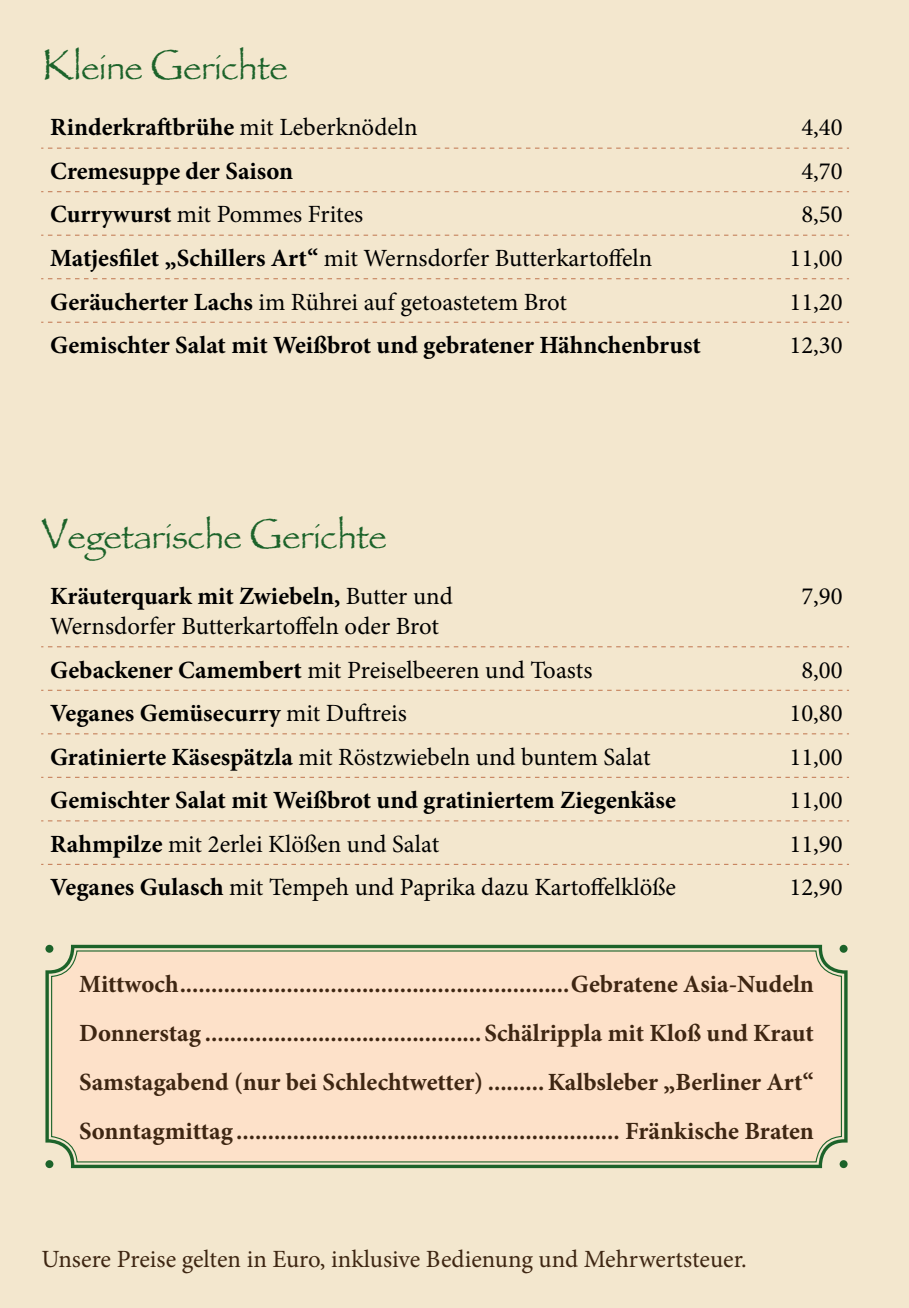
<style>
.page{position:relative;width:909px;height:1308px;background:#fff}
.page>*{position:absolute;margin:0;border:0;box-sizing:border-box;transform-origin:0 0}
.t1{font:33.75px "Papyrus";color:#1c632a}
.t2{font:24.75px/29.7px "Minion Pro";color:#000}
.t3{font:700 24.75px/48.8px "Minion Pro";color:#3e2612;text-align:justify}
.t4{font:700 24.75px "Minion Pro";color:#000}
.t5{font:24.75px "Minion Pro";color:#3e2612}
.s1{font-size:45px}
.s2{font-weight:400}
.s3{font-weight:700}
</style>
<div class="page">
<div style="left:0;top:0;width:909px;height:1307px;background:#f3e7ce"></div>
<svg style="left:41px;top:148px;width:808px;height:1px"></svg>
<svg style="left:41px;top:191px;width:808px;height:1px"></svg>
<svg style="left:41px;top:235px;width:808px;height:1px"></svg>
<svg style="left:41px;top:278px;width:808px;height:1px"></svg>
<svg style="left:41px;top:322px;width:808px;height:1px"></svg>
<svg style="left:41px;top:646px;width:808px;height:1px"></svg>
<svg style="left:41px;top:689px;width:808px;height:2px"></svg>
<svg style="left:41px;top:733px;width:808px;height:1px"></svg>
<svg style="left:41px;top:776px;width:808px;height:2px"></svg>
<svg style="left:41px;top:820px;width:808px;height:1px"></svg>
<svg style="left:41px;top:863px;width:808px;height:2px"></svg>
<svg style="left:45px;top:944px;width:802px;height:224px"></svg>
<div style="left:52px;top:951px;width:789px;height:210px;background:#fde1c9;border-radius:25px"></div>
<div style="left:51px;top:950px;width:791px;height:212px;border:1px solid #1c632a;border-radius:25px"></div>
<h1 class="t1" style="left:42px;top:47px;width:247px"><span class="s1">K</span>leine <span class="s1">G</span>erichte</h1>
<p class="t4" style="left:50px;top:110px;width:369px">Rinderkraftbrühe <span class="s2">mit Leberknödeln</span></p>
<p class="t2" style="left:801px;top:113px;width:43px">4,40</p>
<p class="t4" style="left:50px;top:154px;width:244px">Cremesuppe der Saison</p>
<p class="t2" style="left:801px;top:156px;width:43px">4,70</p>
<p class="t2" style="left:50px;top:200px;width:315px"><span class="s3">Currywurst</span> mit Pommes Frites</p>
<p class="t2" style="left:801px;top:200px;width:43px">8,50</p>
<p class="t2" style="left:50px;top:243px;width:604px"><span class="s3">Matjesfilet „Schillers Art“</span> mit Wernsdorfer Butterkartoffeln</p>
<p class="t2" style="left:789px;top:243px;width:55px">11,00</p>
<p class="t2" style="left:50px;top:287px;width:518px"><span class="s3">Geräucherter Lachs</span> im Rührei auf getoastetem Brot</p>
<p class="t2" style="left:789px;top:287px;width:55px">11,20</p>
<p class="t4" style="left:50px;top:328px;width:652px">Gemischter Salat mit Weißbrot und gebratener Hähnchenbrust</p>
<p class="t2" style="left:789px;top:330px;width:55px">12,30</p>
<h1 class="t1" style="left:42px;top:516px;width:346px"><span class="s1">V</span>egetarische <span class="s1">G</span>erichte</h1>
<p class="t2" style="left:50px;top:581px;width:404px"><span class="s3">Kräuterquark mit Zwiebeln,</span> Butter und<br>Wernsdorfer Butterkartoffeln oder Brot</p>
<p class="t2" style="left:801px;top:581px;width:43px">7,90</p>
<p class="t2" style="left:50px;top:655px;width:544px"><span class="s3">Gebackener Camembert</span> mit Preiselbeeren und Toasts</p>
<p class="t2" style="left:801px;top:655px;width:43px">8,00</p>
<p class="t4" style="left:50px;top:695px;width:358px">Veganes Gemüsecurry <span class="s2">mit Duftreis</span></p>
<p class="t2" style="left:789px;top:698px;width:55px">10,80</p>
<p class="t2" style="left:50px;top:742px;width:602px"><span class="s3">Gratinierte Käsespätzla</span> mit Röstzwiebeln und buntem Salat</p>
<p class="t2" style="left:789px;top:742px;width:55px">11,00</p>
<p class="t4" style="left:50px;top:782px;width:627px">Gemischter Salat mit Weißbrot und gratiniertem Ziegenkäse</p>
<p class="t2" style="left:789px;top:785px;width:55px">11,00</p>
<p class="t2" style="left:50px;top:829px;width:390px"><span class="s3">Rahmpilze</span> mit 2erlei Klößen und Salat</p>
<p class="t2" style="left:789px;top:829px;width:55px">11,90</p>
<p class="t2" style="left:50px;top:872px;width:627px"><span class="s3">Veganes Gulasch</span> mit Tempeh und Paprika dazu Kartoffelklöße</p>
<p class="t2" style="left:789px;top:872px;width:55px">12,90</p>
<p class="t3" style="left:79px;top:959px;width:736px">Mittwoch..............................................................Gebratene Asia-Nudeln Donnerstag ............................................Schälrippla mit Kloß und Kraut Samstagabend (nur bei Schlechtwetter) .........Kalbsleber „Berliner Art“ Sonntagmittag ............................................................. Fränkische Braten</p>
<p class="t5" style="left:41px;top:1242px;width:707px">Unsere Preise gelten in Euro, inklusive Bedienung und Mehrwertsteuer.</p>
</div>
